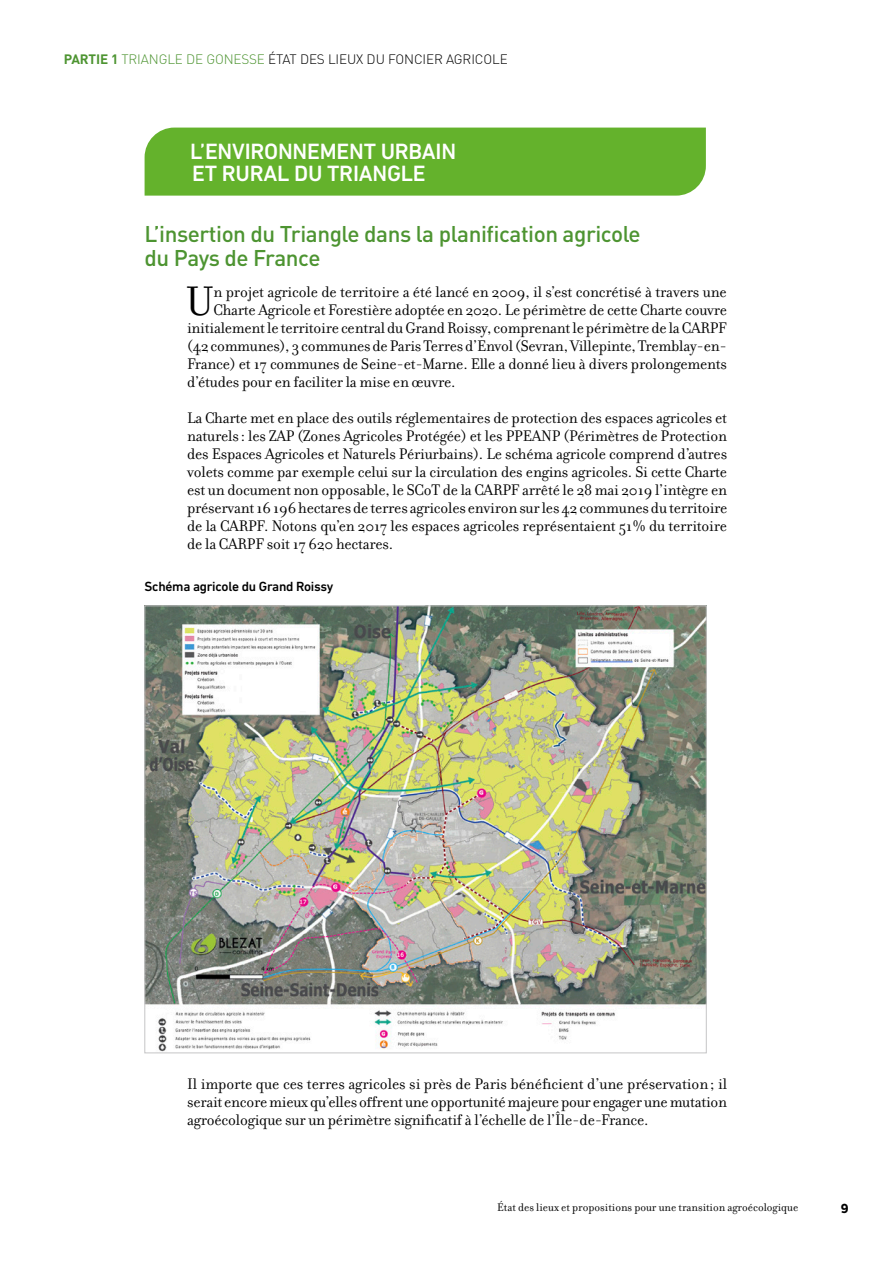
<style>
.page{position:relative;width:893px;height:1263px;background:#fff}
.page>*{position:absolute;margin:0;border:0;box-sizing:border-box;transform-origin:0 0}
.t1{font:44.4px "Filosofia OT";color:#000}
.t2{font:500 22.5px/24px "DIN";letter-spacing:-.02em;color:#4d9431}
.t3{font:500 22.5px/22.5px "DIN Next LT Pro";letter-spacing:-.01em;color:#fff}
.t4{font:16.5px/18px "Filosofia OT";letter-spacing:-.01em;color:#000;text-align:justify}
.t5{font:300 13.5px "DIN";letter-spacing:-.01em;color:#000}
.t6{font:500 13.5px "DIN Next LT Pro";letter-spacing:-.02em;color:#000}
.t7{font:700 13.5px "Pluto Sans Cond";color:#000}
.t8{font:12px "Filosofia";color:#000}
.s1{font-weight:700;color:#4d9431}
.s2{color:#4d9431}
</style>
<div class="page">
<div style="left:145px;top:128px;width:561px;height:68px;background:#64b22c"></div>
<img style="left:147px;top:608px;width:557px;height:443px">
<p class="t5" style="left:64px;top:51px;width:445px"><span class="s1">PARTIE 1</span> <span class="s2">TRIANGLE DE GONESSE</span> ÉTAT DES LIEUX DU FONCIER AGRICOLE</p>
<h2 class="t3" style="left:190px;top:140px;width:268px">L’ENVIRONNEMENT URBAIN<br>ET RURAL DU TRIANGLE</h2>
<h2 class="t2" style="left:145px;top:221px;width:498px">L’insertion du Triangle dans la planification agricole du Pays de France</h2>
<h1 class="t1" style="left:186px;top:277px;width:30px">U</h1>
<p class="t4" style="left:213px;top:283px;width:515px">n projet agricole de territoire a été lancé en 2009, il s’est concrétisé à travers une</p>
<p class="t4" style="left:213px;top:301px;width:515px">Charte Agricole et Forestière adoptée en 2020. Le périmètre de cette Charte couvre</p>
<p class="t4" style="left:187px;top:319px;width:541px">initialement le territoire central du Grand Roissy, comprenant le périmètre de la CARPF</p>
<p class="t4" style="left:187px;top:337px;width:541px">(42 communes), 3 communes de Paris Terres d’Envol (Sevran, Villepinte, Tremblay-en-</p>
<p class="t4" style="left:187px;top:355px;width:541px">France) et 17 communes de Seine-et-Marne. Elle a donné lieu à divers prolongements</p>
<p class="t4" style="left:187px;top:373px;width:270px">d’études pour en faciliter la mise en œuvre.</p>
<p class="t4" style="left:187px;top:409px;width:542px">La Charte met en place des outils réglementaires de protection des espaces agricoles et naturels: les ZAP (Zones Agricoles Protégée) et les PPEANP (Périmètres de Protection des Espaces Agricoles et Naturels Périurbains). Le schéma agricole comprend d’autres volets comme par exemple celui sur la circulation des engins agricoles. Si cette Charte est un document non opposable, le SCoT de la CARPF arrêté le 28 mai 2019 l’intègre en préservant 16 196 hectares de terres agricoles environ sur les 42 communes du territoire de la CARPF. Notons qu’en 2017 les espaces agricoles représentaient 51% du territoire de la CARPF soit 17 620 hectares.</p>
<p class="t6" style="left:145px;top:579px;width:190px">Schéma agricole du Grand Roissy</p>
<p class="t4" style="left:187px;top:1075px;width:542px">Il importe que ces terres agricoles si près de Paris bénéficient d’une préservation; il serait encore mieux qu’elles offrent une opportunité majeure pour engager une mutation agroécologique sur un périmètre significatif à l’échelle de l’Île-de-France.</p>
<p class="t8" style="left:497px;top:1200px;width:303px">État des lieux et propositions pour une transition agroécologique</p>
<p class="t7" style="left:841px;top:1200px;width:9px">9</p>
</div>
